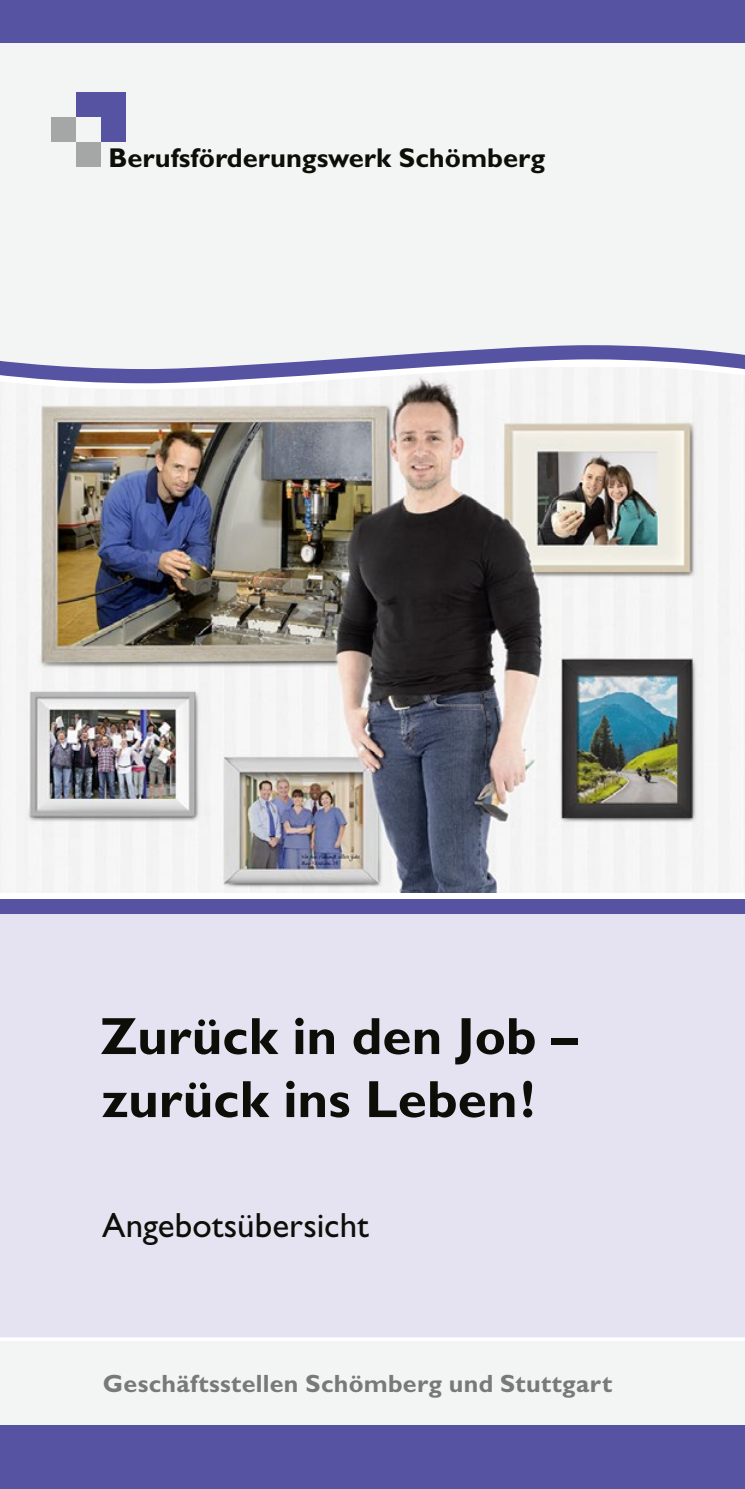
<style>
.page{position:relative;width:745px;height:1489px;background:#fff}
.page>*{position:absolute;margin:0;border:0;box-sizing:border-box;transform-origin:0 0}
.t1{font:700 52.5px/63px "Gill Sans";color:#0e0e09}
.t2{font:35px "Gill Sans";color:#0e0e09}
.t3{font:700 27.25px "Gill Sans";color:#0e0e09}
.t4{font:700 25px "Gill Sans";letter-spacing:.01em;color:#787978}
</style>
<div class="page">
<div style="left:0;top:0;width:744px;height:1488px;background:#e5e3f1"></div>
<div style="left:0;top:1337px;width:744px;height:87px;background:#f3f4f4"></div>
<div style="left:0;top:1424px;width:744px;height:64px;background:#5653a3"></div>
<div style="left:0;top:0;width:744px;height:899px;background:#f3f4f4"></div>
<div style="left:101px;top:92px;width:25px;height:50px;background:#5653a3"></div>
<div style="left:76px;top:92px;width:50px;height:25px;background:#5653a3"></div>
<div style="left:51px;top:117px;width:25px;height:25px;background:#a5a6a6"></div>
<div style="left:76px;top:142px;width:25px;height:25px;background:#a5a6a6"></div>
<div style="left:0;top:899px;width:744px;height:14px;background:#5653a3"></div>
<div style="left:0;top:0;width:744px;height:43px;background:#5653a3"></div>
<img style="left:28px;top:389px;width:668px;height:503px">
<svg style="left:0;top:345px;width:744px;height:44px"></svg>
<p class="t3" style="left:108px;top:142px;width:438px">Berufsförderungswerk Schömberg</p>
<h1 class="t1" style="left:101px;top:1004px;width:478px">Zurück in den Job – zurück ins Leben!</h1>
<h2 class="t2" style="left:102px;top:1204px;width:268px">Angebotsübersicht</h2>
<p class="t4" style="left:103px;top:1368px;width:510px">Geschäftsstellen Schömberg und Stuttgart</p>
</div>
